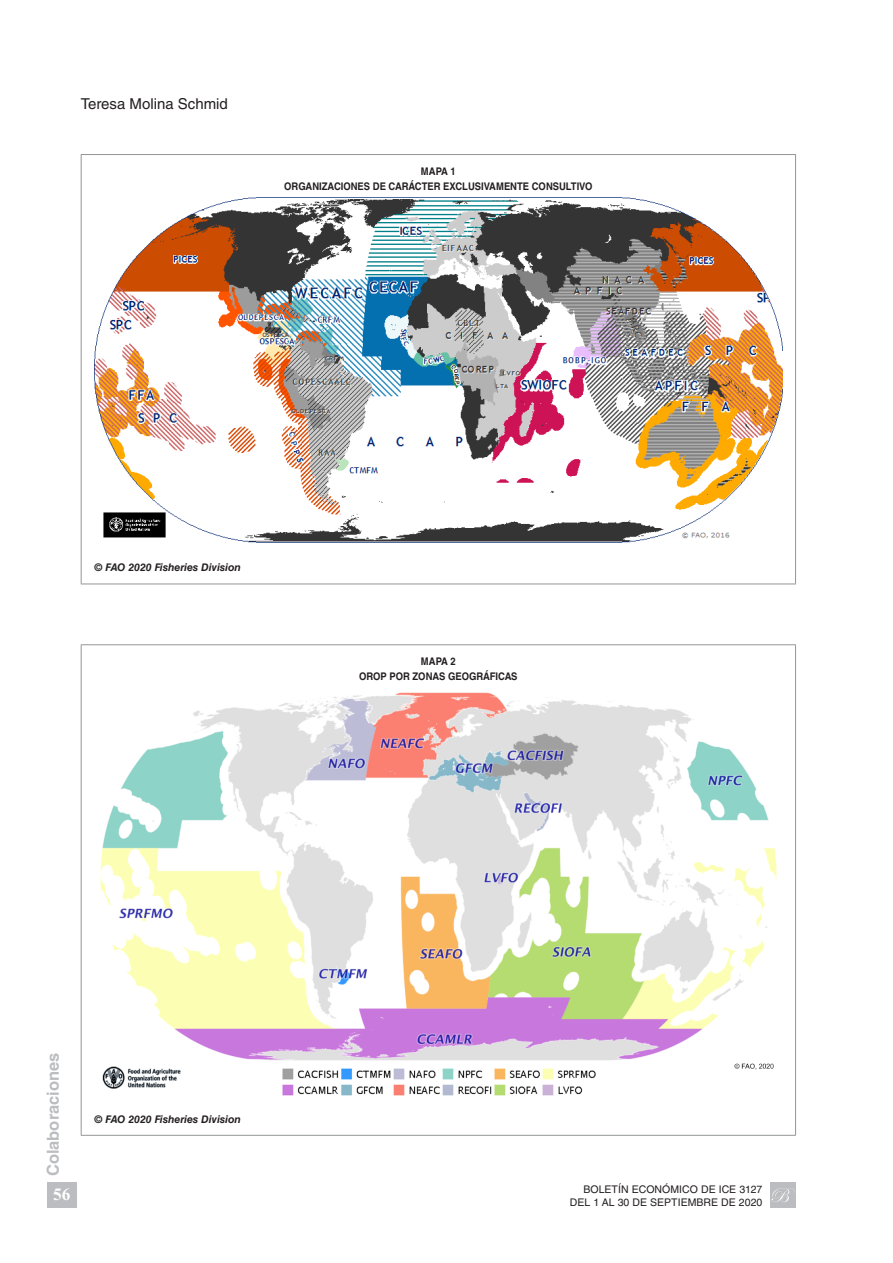
<style>
.page{position:relative;width:893px;height:1263px;background:#fff}
.page>*{position:absolute;margin:0;border:0;box-sizing:border-box;transform-origin:0 0}
.t1{font:700 17.25px "Times New Roman";color:#fff}
.t2{font:700 16.5px "Helvetica LT Std";color:#bcbdc0}
.t3{font:15px "Helvetica LT Std";color:#231f20}
.titulo_graficos{font:700 10.5px/15px "Helvetica LT Std";color:#231f20;text-align:center;scale:.9 1}
.t4{font:10.5px/12.6px "Helvetica LT Std";letter-spacing:.005em;color:#231f20;text-align:right}
.fuente-graficos{font:italic 700 10.5px "Helvetica LT Std";color:#231f20}
</style>
<div class="page">
<div style="left:47px;top:1182px;width:30px;height:26px;background:#bcbdc0"></div>
<div style="left:770px;top:1182px;width:25px;height:26px;background:#bcbdc0"></div>
<svg style="left:771px;top:1188px;width:23px;height:14px"></svg>
<hr style="left:81px;top:644px;width:715px;height:1px;background:#939598">
<hr style="left:81px;top:645px;width:1px;height:490px;background:#939598">
<hr style="left:795px;top:645px;width:1px;height:490px;background:#939598">
<hr style="left:81px;top:1135px;width:715px;height:1px;background:#939598">
<img style="left:100px;top:692px;width:677px;height:404px">
<hr style="left:81px;top:154px;width:715px;height:1px;background:#939598">
<hr style="left:81px;top:155px;width:1px;height:429px;background:#939598">
<hr style="left:795px;top:155px;width:1px;height:429px;background:#939598">
<hr style="left:81px;top:584px;width:715px;height:1px;background:#939598">
<img style="left:95px;top:197px;width:687px;height:346px">
<h3 class="t3" style="left:81px;top:95px;width:149px">Teresa Molina Schmid</h3>
<p class="titulo_graficos" style="left:284px;top:163px;width:344px">MAPA 1<br>ORGANIZACIONES DE CARÁCTER EXCLUSIVAMENTE CONSULTIVO</p>
<p class="fuente-graficos" style="left:94px;top:561px;width:148px">© FAO 2020 Fisheries Division</p>
<p class="titulo_graficos" style="left:359px;top:654px;width:177px">MAPA 2<br>OROP POR ZONAS GEOGRÁFICAS</p>
<h2 class="t2" style="left:43px;top:1176px;width:125px;rotate:-90deg">Colaboraciones</h2>
<h1 class="t1" style="left:53px;top:1185px;width:19px">56</h1>
<p class="fuente-graficos" style="left:94px;top:1112px;width:148px">© FAO 2020 Fisheries Division</p>
<p class="t4" style="left:570px;top:1183px;width:194px">BOLETÍN ECONÓMICO DE ICE 3127<br>DEL 1 AL 30 DE SEPTIEMBRE DE 2020</p>
</div>
